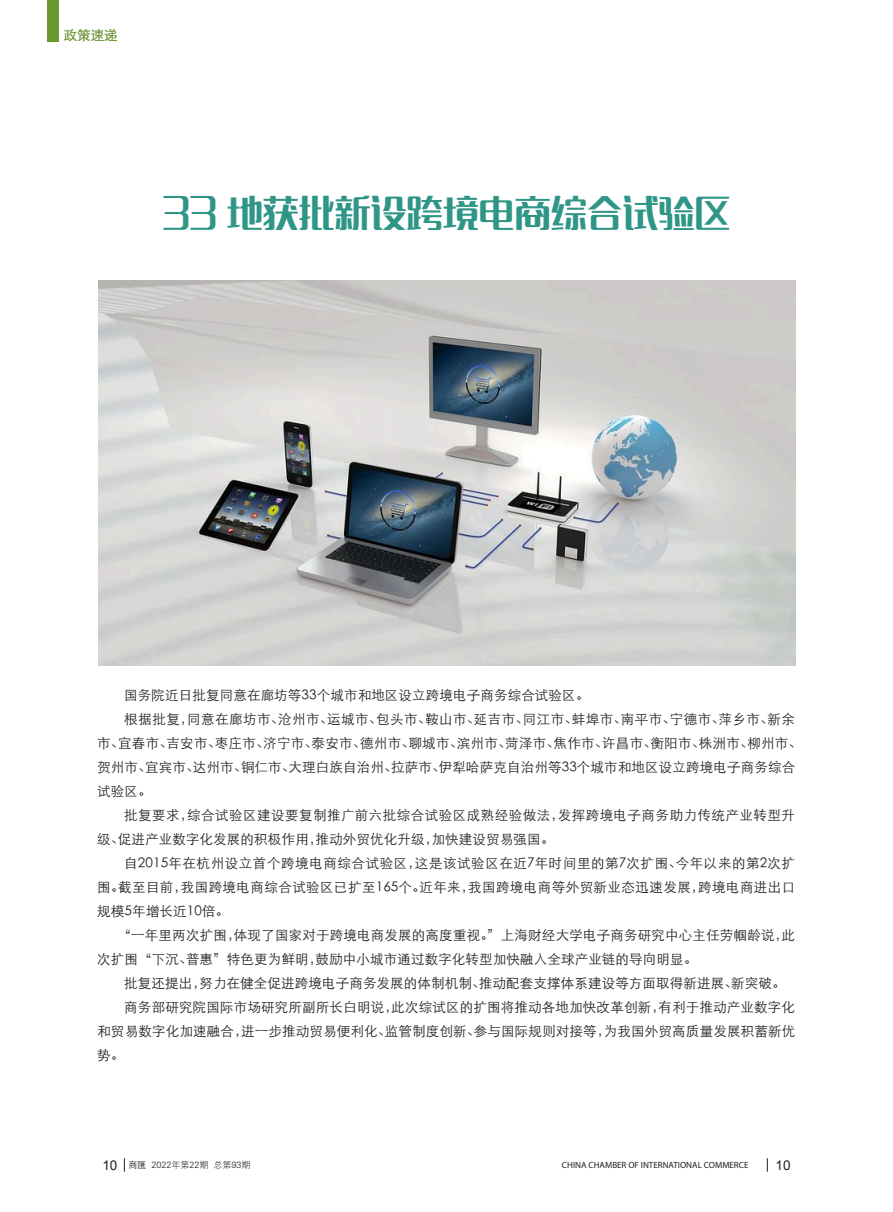
<style>
.page{position:relative;width:893px;height:1212px;background:#fff}
.page>*{position:absolute;margin:0;border:0;box-sizing:border-box;transform-origin:0 0}
.段落样式1{font:36px "MF Lang Qian Noncommercial";color:#2f9687}
.正文{font:300 13.5px/24px "ST Heiti SC";letter-spacing:.015em;color:#231f20}
.正文-2{font:300 13.5px/24px "ST Heiti SC";letter-spacing:.035em;color:#231f20}
.t1{font:300 13.5px "ST Heiti SC";color:#729a41}
.t2{font:13.5px "Arial";color:#231f20}
.t3{font:9px "Myriad Pro";color:#231f20}
.t4{font:9px "FZXH1 JW GB1 0";color:#231f20}
.s1{font-family:"Arial";font-size:13.5px}
.s2{font-family:"ST Heiti SC";font-weight:300}
</style>
<div class="page">
<svg style="left:124px;top:1158px;width:1px;height:14px"></svg>
<div style="left:47px;top:0;width:11px;height:42px;background:#69992e"></div>
<svg style="left:767px;top:1158px;width:1px;height:14px"></svg>
<img style="left:98px;top:281px;width:697px;height:385px">
<p class="t1" style="left:64px;top:24px;width:55px">政策速递</p>
<p class="段落样式1" style="left:163px;top:194px;width:569px">33 地获批新设跨境电商综合试验区</p>
<p class="正文" style="left:124px;top:682px;width:467px">国务院近日批复同意在廊坊等33个城市和地区设立跨境电子商务综合试验区。</p>
<p class="正文" style="left:97px;top:706px;width:706px;text-indent:27px">根据批复，同意在廊坊市、沧州市、运城市、包头市、鞍山市、延吉市、同江市、蚌埠市、南平市、宁德市、萍乡市、新余市、宜春市、吉安市、枣庄市、济宁市、泰安市、德州市、聊城市、滨州市、菏泽市、焦作市、许昌市、衡阳市、株洲市、柳州市、贺州市、宜宾市、达州市、铜仁市、大理白族自治州、拉萨市、伊犁哈萨克自治州等33个城市和地区设立跨境电子商务综合试验区。</p>
<p class="正文-2" style="left:97px;top:802px;width:699px;text-indent:27px">批复要求，综合试验区建设要复制推广前六批综合试验区成熟经验做法，发挥跨境电子商务助力传统产业转型升级、促进产业数字化发展的积极作用，推动外贸优化升级，加快建设贸易强国。</p>
<p class="正文" style="left:97px;top:850px;width:699px;text-align:justify;text-indent:27px">自2015年在杭州设立首个跨境电商综合试验区，这是该试验区在近7年时间里的第7次扩围、今年以来的第2次扩围。截至目前，我国跨境电商综合试验区已扩至165个。近年来，我国跨境电商等外贸新业态迅速发展，跨境电商进出口规模5年增长近10倍。</p>
<p class="正文" style="left:97px;top:922px;width:699px;text-indent:20px">“一年里两次扩围，体现了国家对于跨境电商发展的高度重视。”上海财经大学电子商务研究中心主任劳帼龄说，此次扩围“下沉、普惠”特色更为鲜明，鼓励中小城市通过数字化转型加快融入全球产业链的导向明显。</p>
<p class="正文" style="left:124px;top:970px;width:663px">批复还提出，努力在健全促进跨境电子商务发展的体制机制、推动配套支撑体系建设等方面取得新进展、新突破。</p>
<p class="正文" style="left:97px;top:994px;width:699px;text-align:justify;text-indent:27px">商务部研究院国际市场研究所副所长白明说，此次综试区的扩围将推动各地加快改革创新，有利于推动产业数字化和贸易数字化加速融合，进一步推动贸易便利化、监管制度创新、参与国际规则对接等，为我国外贸高质量发展积蓄新优势。</p>
<p class="t4" style="left:102px;top:1160px;width:149px"><span class="s1">10</span> <span class="s2">商匯</span> 2022年第22期 总第93期</p>
<p class="t3" style="left:562px;top:1159px;width:188px">CHINA CHAMBER OF INTERNATIONAL COMMERCE</p>
<p class="t2" style="left:775px;top:1156px;width:17px">10</p>
</div>
